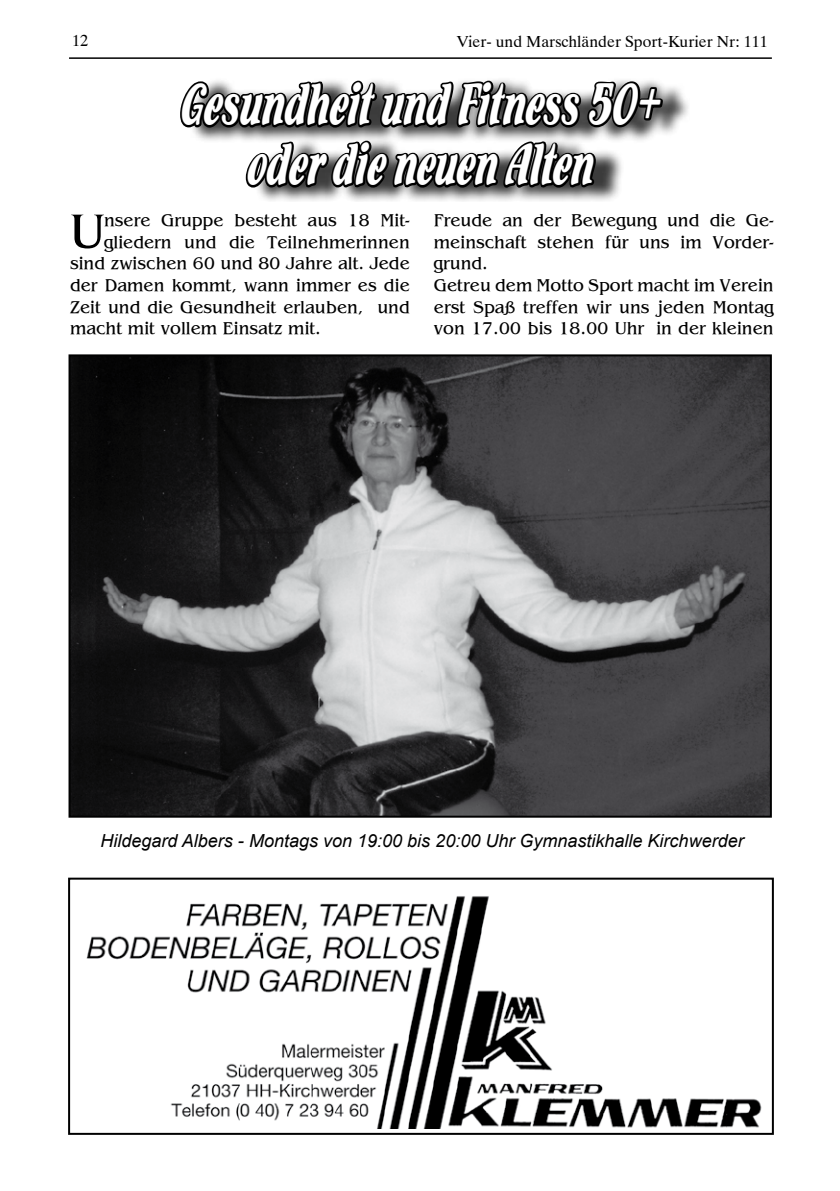
<style>
.page{position:relative;width:840px;height:1191px;background:#fff}
.page>*{position:absolute;margin:0;border:0;box-sizing:border-box;transform-origin:0 0}
.t1{font:62.2px/60px "Flamenco D";letter-spacing:.01em;color:#fff;text-align:center;scale:.68 1}
.t2{font:51.4px "Bangle Normal";color:#000}
.t3{font:18px/21.6px "Bangle Normal";color:#000}
.t4{font:italic 18px "Arial";color:#000}
.t5{font:16px "Dutch 801 BT";color:#000}
</style>
<div class="page">
<hr style="left:69px;top:57px;width:702px;height:2px;background:#000">
<div style="left:68px;top:877px;width:705px;height:257px;border:2px solid #000"></div>
<img style="left:86px;top:896px;width:676px;height:232px">
<div style="left:186px;top:75px;width:503px;height:126px;background:#000;opacity:.77"></div>
<svg style="left:178px;top:57px;width:486px;height:134px"></svg>
<img style="left:71px;top:357px;width:697px;height:457px">
<div style="left:68px;top:354px;width:703px;height:463px;border:2px solid #000"></div>
<p class="t5" style="left:72px;top:31px;width:17px">12</p>
<p class="t5" style="left:456px;top:32px;width:313px">Vier- und Marschländer Sport-Kurier Nr: 111</p>
<h1 class="t1" style="left:182px;top:75px;width:706px">Gesundheit und Fitness 50+ oder die neuen Alten</h1>
<h2 class="t2" style="left:70px;top:198px;width:35px">U</h2>
<p class="t3" style="left:104px;top:209px;width:307px">nsere Gruppe besteht aus 18 Mit-</p>
<p class="t3" style="left:104px;top:230px;width:307px">gliedern und die Teilnehmerinnen</p>
<p class="t3" style="left:70px;top:252px;width:341px">sind zwischen 60 und 80 Jahre alt. Jede</p>
<p class="t3" style="left:70px;top:273px;width:341px">der Damen kommt, wann immer es die</p>
<p class="t3" style="left:70px;top:295px;width:341px">Zeit und die Gesundheit erlauben, und</p>
<p class="t3" style="left:70px;top:317px;width:252px">macht mit vollem Einsatz mit.</p>
<p class="t3" style="left:433px;top:209px;width:341px">Freude an der Bewegung und die Ge&shy;meinschaft stehen für uns im Vorder&shy;grund.<br>Getreu dem Motto Sport macht im Verein erst Spaß treffen wir uns jeden Montag von 17.00 bis 18.00 Uhr in der kleinen</p>
<p class="t4" style="left:100px;top:829px;width:644px">Hildegard Albers - Montags von 19:00 bis 20:00 Uhr Gymnastikhalle Kirchwerder</p>
</div>
